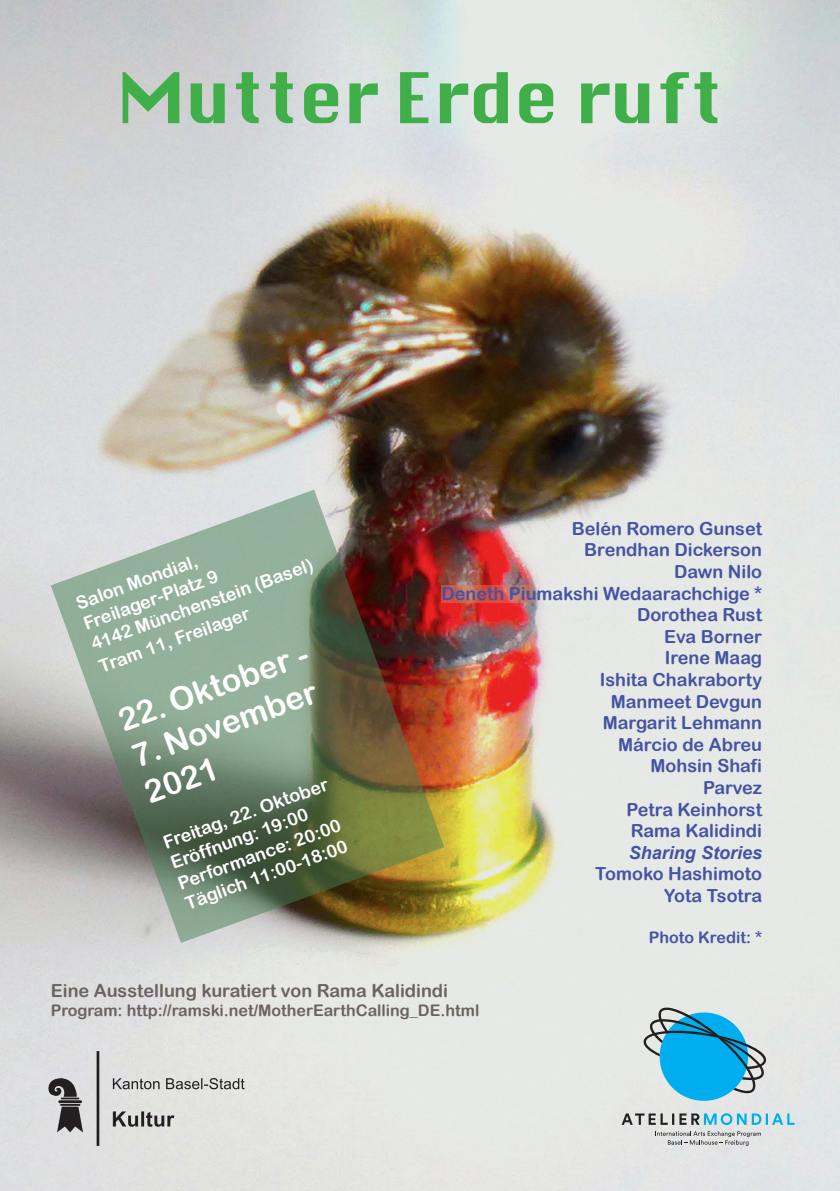
<style>
.page{position:relative;width:840px;height:1191px;background:#fff}
.page>*{position:absolute;margin:0;border:0;box-sizing:border-box;transform-origin:0 0}
.t1{font:68px "Krungthep";color:#40ae49}
.t2{font:32px/38.4px "Arial Rounded MT Bold";color:#fff}
.t3{font:18px "Arial Rounded MT Bold";color:#4453a3}
.t4{font:18px "Arial Rounded MT Bold";color:#fff}
.t5{font:18px "Arial Rounded MT Bold";color:#6b6360}
.t6{font:italic 700 18px "Arial";color:#4453a3}
.t7{font:16px "Arial Rounded MT Bold";color:#6b6360}
.t8{font:16px "Arial Rounded MT Bold";color:#4453a3}
</style>
<div class="page">
<img style="left:0;top:0;width:839px;height:1191px">
<img style="left:51px;top:489px;width:393px;height:454px">
<svg style="left:48px;top:1051px;width:196px;height:95px"></svg>
<svg style="left:655px;top:1131px;width:105px;height:15px"></svg>
<svg style="left:642px;top:1007px;width:125px;height:97px"></svg>
<svg style="left:621px;top:1113px;width:173px;height:12px"></svg>
<svg style="left:441px;top:585px;width:92px;height:17px"></svg>
<p class="t1" style="left:117px;top:60px;width:607px">Mutter Erde ruft</p>
<p class="t4" style="left:73px;top:594px;width:129px;rotate:-20deg">Salon Mondial,</p>
<p class="t4" style="left:88px;top:634px;width:236px;rotate:-20deg">4142 Münchenstein (Basel)</p>
<p class="t4" style="left:80px;top:614px;width:143px;rotate:-20deg">Freilager-Platz 9</p>
<p class="t4" style="left:96px;top:657px;width:160px;rotate:-20deg">Tram 11, Freilager</p>
<p class="t2" style="left:113px;top:702px;width:201px;rotate:-20deg">22. Oktober -</p>
<p class="t2" style="left:126px;top:738px;width:197px;rotate:-20deg">7. November<br>2021</p>
<p class="t4" style="left:160px;top:833px;width:176px;rotate:-20deg">Freitag, 22. Oktober</p>
<p class="t4" style="left:167px;top:853px;width:146px;rotate:-20deg">Eröffnung: 19:00</p>
<p class="t4" style="left:175px;top:873px;width:173px;rotate:-20deg">Performance: 20:00</p>
<p class="t4" style="left:182px;top:893px;width:173px;rotate:-20deg">Täglich 11:00-18:00</p>
<p class="t3" style="left:571px;top:518px;width:191px">Belén Romero Gunset</p>
<p class="t3" style="left:584px;top:539px;width:179px">Brendhan Dickerson</p>
<p class="t3" style="left:673px;top:561px;width:89px">Dawn Nilo</p>
<p class="t3" style="left:441px;top:582px;width:322px">Deneth Piumakshi Wedaarachchige *</p>
<p class="t3" style="left:636px;top:604px;width:126px">Dorothea Rust</p>
<p class="t3" style="left:663px;top:626px;width:99px">Eva Borner</p>
<p class="t3" style="left:664px;top:647px;width:99px">Irene Maag</p>
<p class="t3" style="left:599px;top:669px;width:164px">Ishita Chakraborty</p>
<p class="t3" style="left:610px;top:690px;width:153px">Manmeet Devgun</p>
<p class="t3" style="left:602px;top:712px;width:161px">Margarit Lehmann</p>
<p class="t3" style="left:618px;top:734px;width:145px">Márcio de Abreu</p>
<p class="t3" style="left:650px;top:755px;width:113px">Mohsin Shafi</p>
<p class="t3" style="left:702px;top:777px;width:61px">Parvez</p>
<p class="t3" style="left:626px;top:798px;width:137px">Petra Keinhorst</p>
<p class="t3" style="left:630px;top:820px;width:133px">Rama Kalidindi</p>
<p class="t6" style="left:628px;top:841px;width:135px">Sharing Stories</p>
<p class="t3" style="left:595px;top:863px;width:168px">Tomoko Hashimoto</p>
<p class="t3" style="left:663px;top:885px;width:99px">Yota Tsotra</p>
<p class="t8" style="left:648px;top:927px;width:115px">Photo Kredit: *</p>
<p class="t5" style="left:51px;top:980px;width:398px">Eine Ausstellung kuratiert von Rama Kalidindi</p>
<p class="t7" style="left:51px;top:1001px;width:430px">Program: http://ramski.net/MotherEarthCalling_DE.html</p>
</div>
